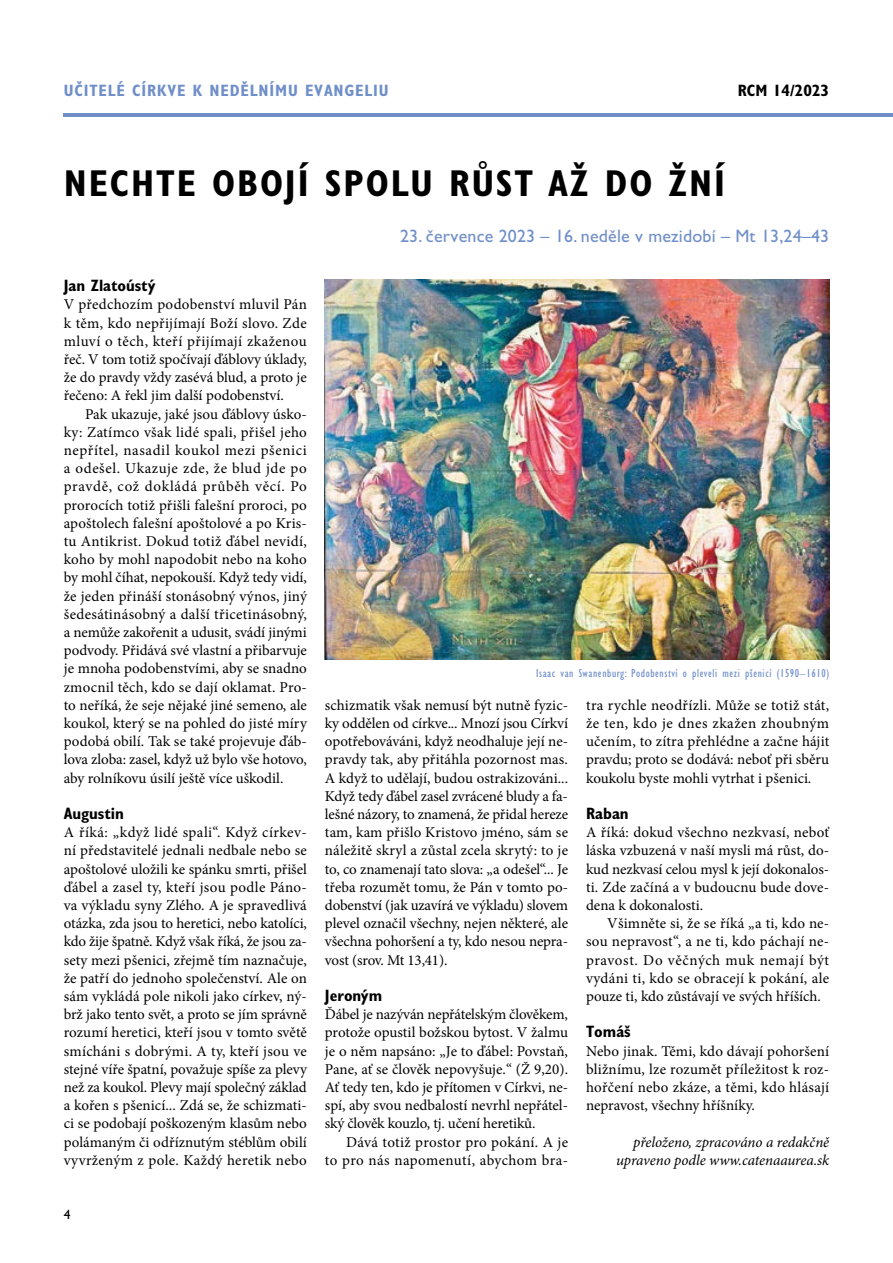
<style>
.page{position:relative;width:893px;height:1263px;background:#fff}
.page>*{position:absolute;margin:0;border:0;box-sizing:border-box;transform-origin:0 0}
.t1{font:700 condensed 37.5px "Gill Sans Std";letter-spacing:.05em;color:#000}
.t2{font:18px "Gill Sans Std";letter-spacing:.01em;color:#708fc9}
.t3{font:700 condensed 16.5px "Gill Sans Std";color:#000}
.t4{font:700 condensed 16.5px "Gill Sans Std";letter-spacing:.05em;color:#708fc9}
.t5{font:15px/18.1px "Minion Pro";color:#000;text-align:justify}
.t6{font:italic 15px/18.1px "Minion Pro";letter-spacing:-.005em;color:#000;text-align:right}
.t7{font:15px/18.1px "Minion Pro";letter-spacing:.02em;color:#000;text-align:right}
.t8{font:13.5px "Gill Sans Std";color:#000}
.t9{font:condensed 12px "Gill Sans Std";letter-spacing:.05em;color:#708fc9}
</style>
<div class="page">
<hr style="left:64px;top:113px;width:829px;height:4px;background:#708fc9">
<img style="left:325px;top:280px;width:504px;height:379px">
<p class="t4" style="left:64px;top:81px;width:318px">UČITELÉ CÍRKVE K NEDĚLNÍMU EVANGELIU</p>
<p class="t3" style="left:738px;top:81px;width:93px">RCM 14/2023</p>
<h1 class="t1" style="left:64px;top:161px;width:172px">NECHTE OBO</h1>
<h1 class="t1" style="left:285px;top:161px;width:442px">JÍ SPOLU RŮST AŽ DO ŽNÍ</h1>
<p class="t2" style="left:400px;top:226px;width:431px">23. července 2023 – 16. neděle v mezidobí – Mt 13,24–43</p>
<p class="t3" style="left:64px;top:276px;width:93px">JAN ZLATOÚSTÝ</p>
<p class="t5" style="left:64px;top:296px;width:245px">V předchozím podobenství mluvil Pán k těm, kdo nepřijímají Boží slovo. Zde mluví o těch, kteří přijímají zkaženou řeč. V tom totiž spočívají ďáblovy úklady, že do pravdy vždy zasévá blud, a proto je řečeno: A řekl jim další podobenství.</p>
<p class="t5" style="left:64px;top:405px;width:245px;text-indent:21px">Pak ukazuje, jaké jsou ďáblovy úsko&shy;ky: Zatímco však lidé spali, přišel jeho nepřítel, nasadil koukol mezi pšenici a odešel. Ukazuje zde, že blud jde po pravdě, což dokládá průběh věcí. Po prorocích totiž přišli falešní proroci, po apoštolech falešní apoštolové a po Kris&shy;tu Antikrist. Dokud totiž ďábel nevidí, koho by mohl napodobit nebo na koho by mohl číhat, nepokouší. Když tedy vidí, že jeden přináší stonásobný výnos, jiný šedesátinásobný a další třicetinásobný, a nemůže zakořenit a udusit, svádí jinými podvody. Přidává své vlastní a přibarvuje je mnoha podobenstvími, aby se snadno zmocnil těch, kdo se dají oklamat. Pro&shy;to neříká, že seje nějaké jiné semeno, ale koukol, který se na pohled do jisté míry podobá obilí. Tak se také projevuje ďáb&shy;lova zloba: zasel, když už bylo vše hotovo, aby rolníkovu úsilí ještě více uškodil.</p>
<p class="t3" style="left:64px;top:804px;width:62px">AUGUSTIN</p>
<p class="t5" style="left:64px;top:823px;width:245px">A říká: „když lidé spali“. Když církev&shy;ní představitelé jednali nedbale nebo se apoštolové uložili ke spánku smrti, přišel ďábel a zasel ty, kteří jsou podle Páno&shy;va výkladu syny Zlého. A je spravedlivá otázka, zda jsou to heretici, nebo katolíci, kdo žije špatně. Když však říká, že jsou za&shy;sety mezi pšenici, zřejmě tím naznačuje, že patří do jednoho společenství. Ale on sám vykládá pole nikoli jako církev, ný&shy;brž jako tento svět, a proto se jím správně rozumí heretici, kteří jsou v tomto světě smícháni s dobrými. A ty, kteří jsou ve stejné víře špatní, považuje spíše za plevy než za koukol. Plevy mají společný základ a kořen s pšenicí... Zdá se, že schizmati&shy;ci se podobají poškozeným klasům nebo polámaným či odříznutým stéblům obilí vyvrženým z pole. Každý heretik nebo</p>
<p class="t9" style="left:536px;top:667px;width:295px">Isaac van Swanenburg: Podobenství o pleveli mezi pšenicí (1590–1610)</p>
<p class="t5" style="left:325px;top:696px;width:245px">schizmatik však nemusí být nutně fyzic&shy;ky oddělen od církve... Mnozí jsou Církví opotřebováváni, když neodhaluje její ne&shy;pravdy tak, aby přitáhla pozornost mas.<br>A když to udělají, budou ostrakizováni...<br>Když tedy ďábel zasel zvrácené bludy a fa&shy;lešné názory, to znamená, že přidal hereze tam, kam přišlo Kristovo jméno, sám se náležitě skryl a zůstal zcela skrytý: to je to, co znamenají tato slova: „a odešel“... Je třeba rozumět tomu, že Pán v tomto po&shy;dobenství (jak uzavírá ve výkladu) slovem plevel označil všechny, nejen některé, ale všechna pohoršení a ty, kdo nesou nepra&shy;vost (srov. Mt 13,41).</p>
<p class="t3" style="left:325px;top:986px;width:59px">JERONÝM</p>
<p class="t5" style="left:325px;top:1005px;width:245px">Ďábel je nazýván nepřátelským člověkem, protože opustil božskou bytost. V žalmu je o něm napsáno: „Je to ďábel: Povstaň, Pane, ať se člověk nepovyšuje.“ (Ž 9,20).<br>Ať tedy ten, kdo je přítomen v Církvi, ne&shy;spí, aby svou nedbalostí nevrhl nepřátel&shy;ský člověk kouzlo, tj. učení heretiků.</p>
<p class="t7" style="left:325px;top:1133px;width:245px">Dává totiž prostor pro pokání. A je<br>to pro nás napomenutí, abychom bra-</p>
<p class="t5" style="left:586px;top:696px;width:245px">tra rychle neodřízli. Může se totiž stát, že ten, kdo je dnes zkažen zhoubným učením, to zítra přehlédne a začne hájit pravdu; proto se dodává: neboť při sběru koukolu byste mohli vytrhat i pšenici.</p>
<p class="t3" style="left:586px;top:804px;width:44px">RABAN</p>
<p class="t5" style="left:586px;top:823px;width:245px">A říká: dokud všechno nezkvasí, neboť láska vzbuzená v naší mysli má růst, do&shy;kud nezkvasí celou mysl k její dokonalos&shy;ti. Zde začíná a v budoucnu bude dove&shy;dena k dokonalosti.</p>
<p class="t5" style="left:586px;top:914px;width:245px;text-indent:21px">Všimněte si, že se říká „a ti, kdo ne&shy;sou nepravost“, a ne ti, kdo páchají ne&shy;pravost. Do věčných muk nemají být vydáni ti, kdo se obracejí k pokání, ale pouze ti, kdo zůstávají ve svých hříších.</p>
<p class="t3" style="left:586px;top:1022px;width:46px">TOMÁŠ</p>
<p class="t5" style="left:586px;top:1042px;width:245px">Nebo jinak. Těmi, kdo dávají pohoršení bližnímu, lze rozumět příležitost k roz&shy;hořčení nebo zkáze, a těmi, kdo hlásají nepravost, všechny hříšníky.</p>
<p class="t6" style="left:616px;top:1133px;width:215px">přeloženo, zpracováno a redakčně upraveno podle www.catenaaurea.sk</p>
<p class="t8" style="left:64px;top:1207px;width:8px">4</p>
</div>
